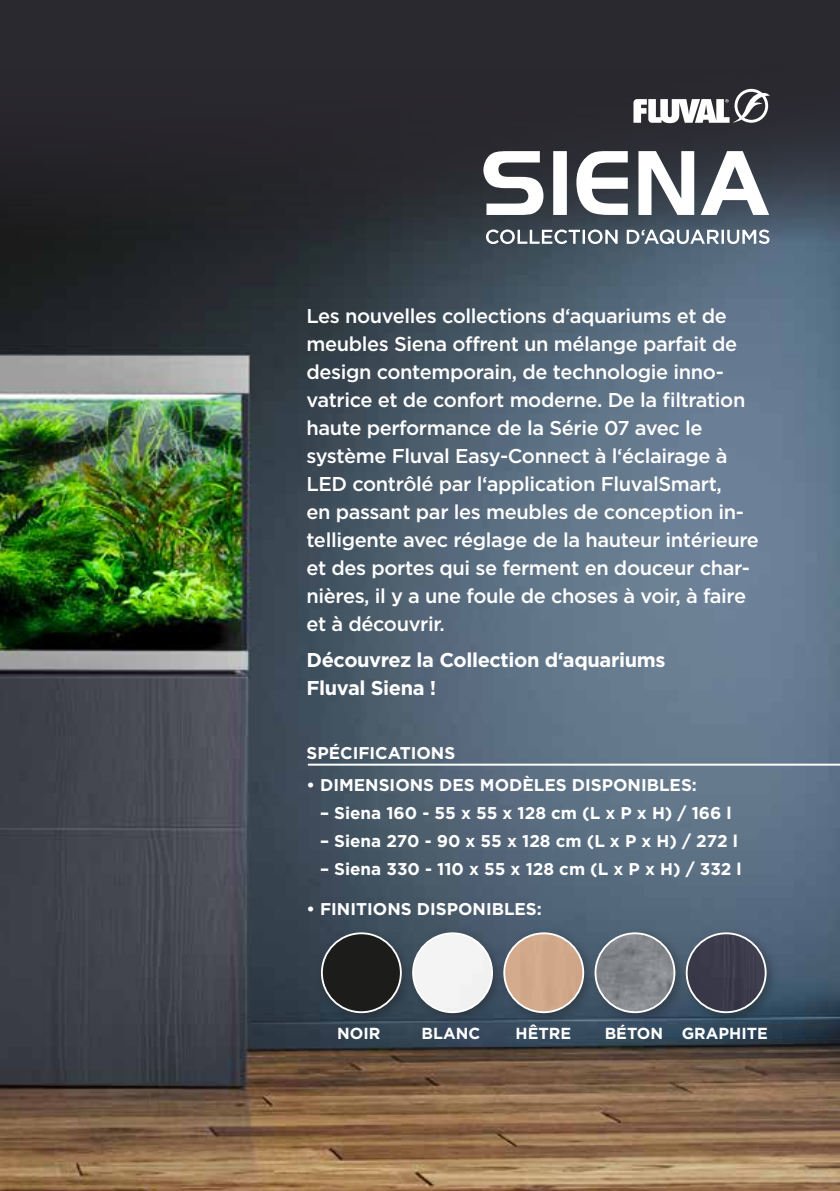
<style>
.page{position:relative;width:840px;height:1191px;background:#fff}
.page>*{position:absolute;margin:0;border:0;box-sizing:border-box;transform-origin:0 0}
.t1{font:500 20px/28px "Gotham";letter-spacing:-.02em;color:#fff}
.t2{font:700 20px/28px "Gotham";letter-spacing:-.02em;color:#fff}
.t3{font:700 17px "Gotham";color:#fff}
.t4{font:700 16px "Gotham";color:#fff}
</style>
<div class="page">
<div style="left:0;top:0;width:839px;height:1191px;background:#2b2930"></div>
<img style="left:0;top:88px;width:839px;height:1103px">
<svg style="left:633px;top:89px;width:136px;height:34px"></svg>
<hr style="left:308px;top:763px;width:531px;height:2px;background:#fff">
<div style="left:315px;top:926px;width:464px;height:100px;background:#1c1c1b;opacity:.4"></div>
<div style="left:322px;top:933px;width:78px;height:79px;background:#1c1c1b;border-radius:50%"></div>
<div style="left:321px;top:932px;width:80px;height:81px;border:2px solid #fff;border-radius:50%"></div>
<div style="left:504px;top:933px;width:79px;height:79px;background:#d2a98b;border-radius:39px"></div>
<div style="left:503px;top:932px;width:81px;height:81px;border:2px solid #fff;border-radius:50%"></div>
<div style="left:413px;top:933px;width:79px;height:79px;background:#f4f4f4;border-radius:39px"></div>
<div style="left:412px;top:932px;width:80px;height:81px;border:2px solid #fff;border-radius:50%"></div>
<img style="left:595px;top:933px;width:79px;height:79px;border-radius:39px">
<div style="left:594px;top:932px;width:81px;height:81px;border:2px solid #fff;border-radius:50%"></div>
<img style="left:686px;top:933px;width:79px;height:79px;border-radius:39px">
<div style="left:685px;top:932px;width:81px;height:81px;border:2px solid #fff;border-radius:50%"></div>
<svg style="left:485px;top:229px;width:284px;height:15px;background:#87919a"></svg>
<svg style="left:483px;top:151px;width:285px;height:64px"></svg>
<p class="t1" style="left:306px;top:301px;width:453px">Les nouvelles collections d‘aquariums et de meubles Siena offrent un mélange parfait de design contemporain, de technologie inno&shy;vatrice et de confort moderne. De la filtration haute performance de la Série 07 avec le système Fluval Easy-Connect à l‘éclairage à LED contrôlé par l‘application FluvalSmart,<br>en passant par les meubles de conception in&shy;telligente avec réglage de la hauteur intérieure et des portes qui se ferment en douceur char&shy;nières, il y a une foule de choses à voir, à faire et à découvrir.</p>
<p class="t2" style="left:306px;top:646px;width:360px">Découvrez la Collection d‘aquariums<br>Fluval Siena !</p>
<p class="t3" style="left:306px;top:742px;width:150px">SPÉCIFICATIONS</p>
<p class="t3" style="left:306px;top:774px;width:392px">• DIMENSIONS DES MODÈLES DISPONIBLES:</p>
<p class="t3" style="left:320px;top:802px;width:413px">– Siena 160 - 55 x 55 x 128 cm (L x P x H) / 166 l</p>
<p class="t3" style="left:320px;top:830px;width:419px">– Siena 270 - 90 x 55 x 128 cm (L x P x H) / 272 l</p>
<p class="t3" style="left:320px;top:858px;width:423px">– Siena 330 - 110 x 55 x 128 cm (L x P x H) / 332 l</p>
<p class="t3" style="left:306px;top:897px;width:237px">• FINITIONS DISPONIBLES:</p>
<p class="t4" style="left:337px;top:1022px;width:45px">NOIR</p>
<p class="t4" style="left:421px;top:1022px;width:60px">BLANC</p>
<p class="t4" style="left:515px;top:1022px;width:57px">HÊTRE</p>
<p class="t4" style="left:604px;top:1022px;width:164px">BÉTON GRAPHITE</p>
</div>
